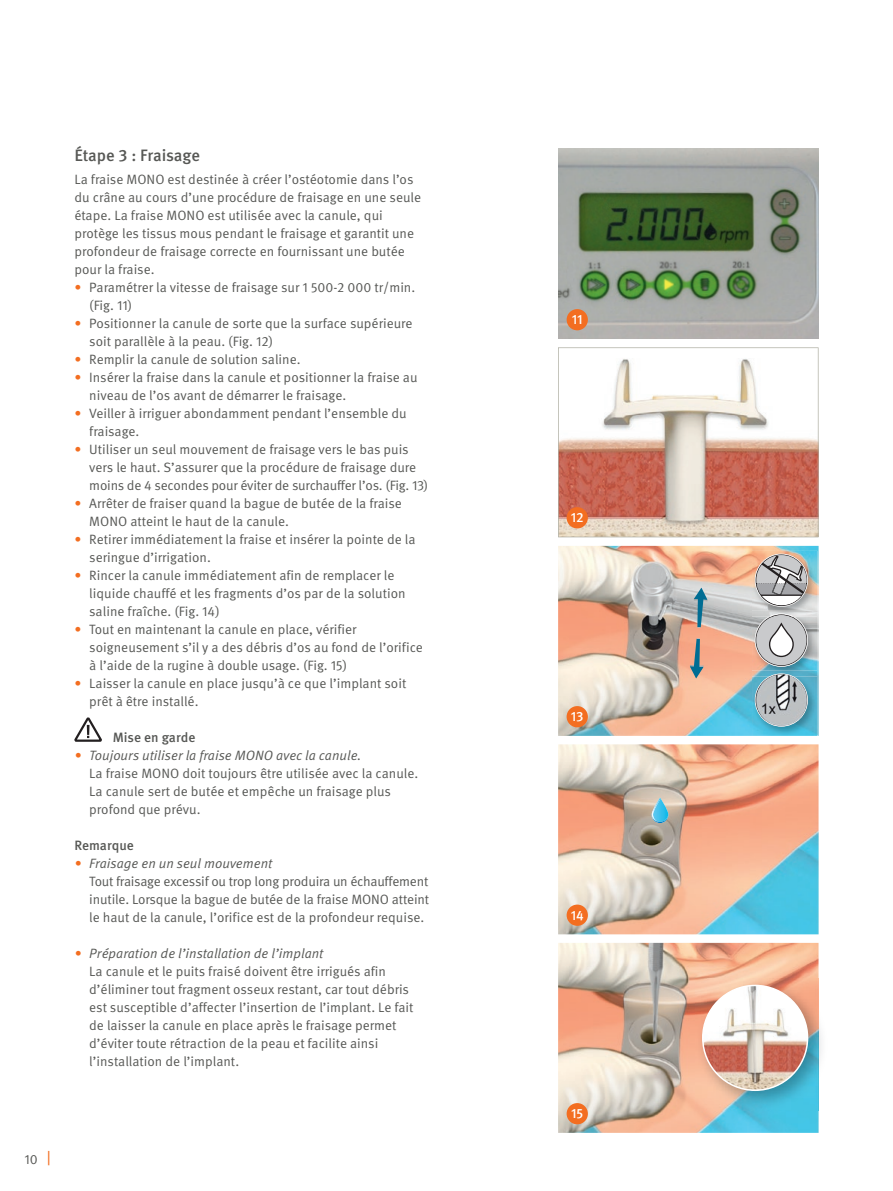
<style>
.page{position:relative;width:893px;height:1191px;background:#fff}
.page>*{position:absolute;margin:0;border:0;box-sizing:border-box;transform-origin:0 0}
.t1{font:500 16.5px "Meta Pro OM";color:#575855}
.t2{font:13.5px/18px "Meta Pro OM";color:#575855}
.t3{font:500 13.5px "Meta Pro OM";color:#575855}
.t4{font:500 13.5px "Meta Pro OM";color:#fff}
.s1{color:#f36e21}
.s2{font-style:italic;color:#f36e21}
.s3{font-style:italic}
</style>
<div class="page">
<svg style="left:74px;top:717px;width:28px;height:25px"></svg>
<img style="left:558px;top:546px;width:261px;height:190px">
<img style="left:558px;top:744px;width:261px;height:190px">
<img style="left:652px;top:822px;width:16px;height:1px">
<svg style="left:652px;top:797px;width:16px;height:25px"></svg>
<div style="left:567px;top:904px;width:21px;height:22px;background:#f36e21;border-radius:50%"></div>
<svg style="left:694px;top:587px;width:13px;height:41px"></svg>
<svg style="left:690px;top:638px;width:14px;height:40px"></svg>
<img style="left:558px;top:943px;width:261px;height:189px">
<img style="left:696px;top:978px;width:126px;height:132px">
<svg style="left:702px;top:984px;width:106px;height:107px"></svg>
<img style="left:558px;top:149px;width:261px;height:190px">
<div style="left:567px;top:309px;width:21px;height:21px;background:#f36e21;border-radius:50%"></div>
<svg style="left:558px;top:347px;width:261px;height:190px"></svg>
<div style="left:567px;top:507px;width:21px;height:21px;background:#f36e21;border-radius:50%"></div>
<div style="left:567px;top:706px;width:21px;height:21px;background:#f36e21;border-radius:50%"></div>
<div style="left:567px;top:1103px;width:21px;height:21px;background:#f36e21;border-radius:50%"></div>
<img style="left:752px;top:551px;width:65px;height:119px">
<img style="left:752px;top:670px;width:65px;height:66px">
<svg style="left:755px;top:673px;width:53px;height:53px;background:#9bb0b7"></svg>
<img style="left:752px;top:611px;width:65px;height:5px">
<svg style="left:755px;top:613px;width:53px;height:53px;background:#c1c2c3"></svg>
<img style="left:769px;top:613px;width:24px;height:3px">
<svg style="left:755px;top:553px;width:53px;height:54px;background:#b3afad"></svg>
<p class="t2" style="left:24px;top:1150px;width:15px">10</p>
<p class="t1" style="left:74px;top:145px;width:127px">Étape 3 : Fraisage</p>
<p class="t2" style="left:74px;top:170px;width:348px">La fraise MONO est destinée à créer l’ostéotomie dans l’os du crâne au cours d’une procédure de fraisage en une seule étape. La fraise MONO est utilisée avec la canule, qui protège les tissus mous pendant le fraisage et garantit une profondeur de fraisage correcte en fournissant une butée pour la fraise.</p>
<p class="t2" style="left:89px;top:278px;width:328px;text-indent:-15px"><span class="s1">•</span> Paramétrer la vitesse de fraisage sur 1 500-2 000 tr/min. (Fig. 11)</p>
<p class="t2" style="left:89px;top:314px;width:325px;text-indent:-15px"><span class="s1">•</span> Positionner la canule de sorte que la surface supérieure soit parallèle à la peau. (Fig. 12)</p>
<p class="t2" style="left:74px;top:350px;width:228px"><span class="s1">•</span> Remplir la canule de solution saline.</p>
<p class="t2" style="left:89px;top:368px;width:330px;text-indent:-15px"><span class="s1">•</span> Insérer la fraise dans la canule et positionner la fraise au niveau de l’os avant de démarrer le fraisage.</p>
<p class="t2" style="left:89px;top:404px;width:319px;text-indent:-15px"><span class="s1">•</span> Veiller à irriguer abondamment pendant l’ensemble du fraisage.</p>
<p class="t2" style="left:89px;top:440px;width:340px;text-indent:-15px"><span class="s1">•</span> Utiliser un seul mouvement de fraisage vers le bas puis vers le haut. S’assurer que la procédure de fraisage dure moins de 4 secondes pour éviter de surchauffer l’os. (Fig. 13)</p>
<p class="t2" style="left:89px;top:494px;width:314px;text-indent:-15px"><span class="s1">•</span> Arrêter de fraiser quand la bague de butée de la fraise<br>MONO atteint le haut de la canule.</p>
<p class="t2" style="left:89px;top:530px;width:328px;text-indent:-15px"><span class="s1">•</span> Retirer immédiatement la fraise et insérer la pointe de la seringue d’irrigation.</p>
<p class="t2" style="left:89px;top:566px;width:318px;text-indent:-15px"><span class="s1">•</span> Rincer la canule immédiatement afin de remplacer le liquide chauffé et les fragments d’os par de la solution saline fraîche. (Fig. 14)</p>
<p class="t2" style="left:89px;top:620px;width:335px;text-indent:-15px"><span class="s1">•</span> Tout en maintenant la canule en place, vérifier soigneusement s’il y a des débris d’os au fond de l’orifice à l’aide de la rugine à double usage. (Fig. 15)</p>
<p class="t2" style="left:89px;top:674px;width:319px;text-indent:-15px"><span class="s1">•</span> Laisser la canule en place jusqu’à ce que l’implant soit prêt à être installé.</p>
<p class="t3" style="left:113px;top:728px;width:84px">Mise en garde</p>
<p class="t2" style="left:89px;top:746px;width:330px;text-indent:-15px"><span class="s2">•</span> <span class="s3">Toujours utiliser la fraise MONO avec la canule.<br></span>La fraise MONO doit toujours être utilisée avec la canule.<br>La canule sert de butée et empêche un fraisage plus profond que prévu.</p>
<p class="t3" style="left:74px;top:836px;width:61px">Remarque</p>
<p class="t2" style="left:89px;top:854px;width:341px;text-indent:-15px"><span class="s2">•</span> <span class="s3">Fraisage en un seul mouvement<br></span>Tout fraisage excessif ou trop long produira un échauffement inutile. Lorsque la bague de butée de la fraise MONO atteint le haut de la canule, l’orifice est de la profondeur requise.</p>
<p class="t2" style="left:89px;top:944px;width:326px;text-indent:-15px"><span class="s2">•</span> <span class="s3">Préparation de l’installation de l’implant<br></span>La canule et le puits fraisé doivent être irrigués afin d’éliminer tout fragment osseux restant, car tout débris est susceptible d’affecter l’insertion de l’implant. Le fait de laisser la canule en place après le fraisage permet d’éviter toute rétraction de la peau et facilite ainsi l’installation de l’implant.</p>
<p class="t4" style="left:572px;top:311px;width:12px">11</p>
<p class="t4" style="left:571px;top:509px;width:15px">12</p>
<p class="t4" style="left:571px;top:708px;width:14px">13</p>
<p class="t4" style="left:571px;top:906px;width:15px">14</p>
<p class="t4" style="left:571px;top:1105px;width:14px">15</p>
</div>
